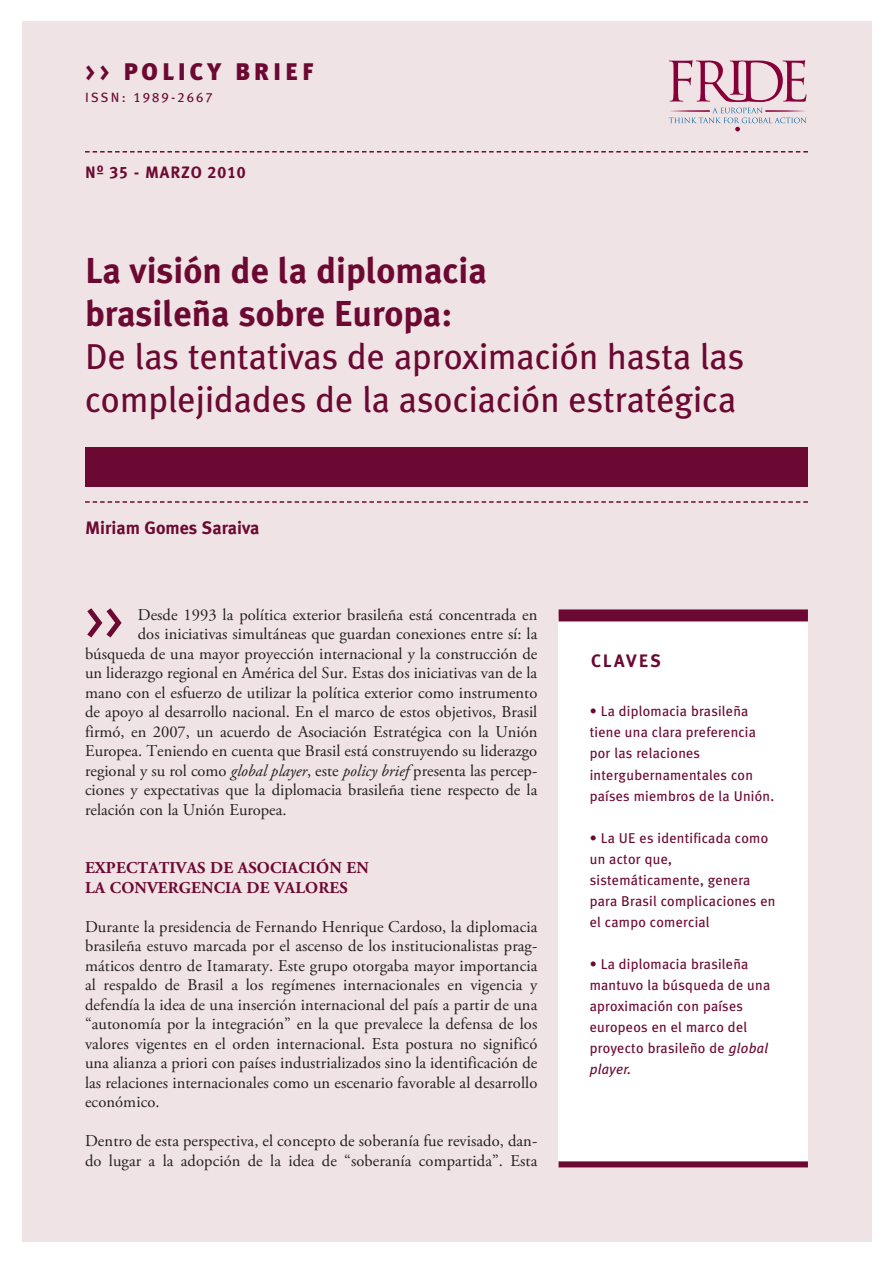
<style>
.page{position:relative;width:893px;height:1263px;background:#fff}
.page>*{position:absolute;margin:0;border:0;box-sizing:border-box;transform-origin:0 0}
.t1{font:54px "Meta Plus Book Caps";color:#6c0932}
.t2{font:36px/43.2px "Meta Plus";color:#6c0932}
.t3{font:700 36px/43.2px "Meta Plus";color:#6c0932}
.t4{font:900 24px "Meta Plus";letter-spacing:.165em;color:#6c0932}
.t5{font:700 18px "Meta Plus";color:#6c0932}
.t6{font:16.5px/19.5px "Adobe Garamond Pro";color:#231f20;text-align:justify}
.t7{font:700 16.5px/19.5px "Adobe Garamond Pro";letter-spacing:.01em;color:#6c0932}
.t8{font:16.5px "Meta Plus Bold Caps";letter-spacing:.055em;color:#6c0932}
.t9{font:14.25px/21px "Meta Plus";letter-spacing:.015em;color:#6c0932}
.t10{font:13.5px "Meta Plus Book Caps";letter-spacing:.16em;color:#6c0932}
.s1{font-family:"Meta Plus Bold Caps";font-weight:400}
.s2{font-style:italic}
</style>
<div class="page">
<div style="left:22px;top:22px;width:850px;height:1220px;background:#efe3e5"></div>
<svg style="left:85px;top:151px;width:723px;height:2px"></svg>
<div style="left:85px;top:447px;width:723px;height:39px;background:#6c0932"></div>
<svg style="left:85px;top:501px;width:723px;height:2px"></svg>
<div style="left:559px;top:616px;width:249px;height:545px;background:#fff"></div>
<div style="left:559px;top:609px;width:249px;height:12px;background:#6c0932"></div>
<div style="left:559px;top:1161px;width:249px;height:6px;background:#6c0932"></div>
<svg style="left:669px;top:60px;width:137px;height:71px"></svg>
<h3 class="t4" style="left:85px;top:62px;width:230px"><span class="s1">&gt;&gt;</span> POLICY BRIEF</h3>
<p class="t10" style="left:85px;top:90px;width:129px">ISSN: 1989-2667</p>
<p class="t8" style="left:85px;top:162px;width:162px">Nº 35 - MARZO 2010</p>
<h2 class="t3" style="left:85px;top:251px;width:403px">La visión de la diplomacia brasileña sobre Europa:</h2>
<h2 class="t2" style="left:85px;top:337px;width:661px">De las tentativas de aproximación hasta las complejidades de la asociación estratégica</h2>
<p class="t5" style="left:85px;top:521px;width:176px">Miriam Gomes Saraiva</p>
<h1 class="t1" style="left:85px;top:589px;width:39px">&gt;&gt;</h1>
<p class="t6" style="left:138px;top:606px;width:401px">Desde 1993 la política exterior brasileña está concentrada en</p>
<p class="t6" style="left:138px;top:626px;width:401px">dos iniciativas simultáneas que guardan conexiones entre sí: la</p>
<p class="t6" style="left:85px;top:645px;width:454px">búsqueda de una mayor proyección internacional y la construcción de</p>
<p class="t6" style="left:85px;top:665px;width:454px">un liderazgo regional en América del Sur. Estas dos iniciativas van de la</p>
<p class="t6" style="left:85px;top:684px;width:454px">mano con el esfuerzo de utilizar la política exterior como instrumento</p>
<p class="t6" style="left:85px;top:704px;width:454px">de apoyo al desarrollo nacional. En el marco de estos objetivos, Brasil</p>
<p class="t6" style="left:85px;top:723px;width:454px">firmó, en 2007, un acuerdo de Asociación Estratégica con la Unión</p>
<p class="t6" style="left:85px;top:743px;width:454px">Europea. Teniendo en cuenta que Brasil está construyendo su liderazgo</p>
<p class="t6" style="left:85px;top:762px;width:454px">regional y su rol como <span class="s2">global player</span>, este <span class="s2">policy brief</span> presenta las percep-</p>
<p class="t6" style="left:85px;top:782px;width:454px">ciones y expectativas que la diplomacia brasileña tiene respecto de la</p>
<p class="t6" style="left:85px;top:801px;width:203px">relación con la Unión Europea.</p>
<p class="t7" style="left:85px;top:858px;width:285px">EXPECTATIVAS DE ASOCIACIÓN EN<br>LA CONVERGENCIA DE VALORES</p>
<p class="t6" style="left:85px;top:918px;width:454px">Durante la presidencia de Fernando Henrique Cardoso, la diplomacia brasileña estuvo marcada por el ascenso de los institucionalistas prag&shy;máticos dentro de Itamaraty. Este grupo otorgaba mayor importancia al respaldo de Brasil a los regímenes internacionales en vigencia y defendía la idea de una inserción internacional del país a partir de una “autonomía por la integración” en la que prevalece la defensa de los valores vigentes en el orden internacional. Esta postura no significó una alianza a priori con países industrializados sino la identificación de las relaciones internacionales como un escenario favorable al desarrollo económico.</p>
<p class="t6" style="left:85px;top:1133px;width:454px">Dentro de esta perspectiva, el concepto de soberanía fue revisado, dan&shy;do lugar a la adopción de la idea de “soberanía compartida”. Esta</p>
<p class="t5" style="left:591px;top:654px;width:71px">CLAVES</p>
<p class="t9" style="left:590px;top:702px;width:186px">• La diplomacia brasileña tiene una clara preferencia por las relaciones intergubernamentales con países miembros de la Unión.</p>
<p class="t9" style="left:590px;top:828px;width:187px">• La UE es identificada como un actor que, sistemáticamente, genera para Brasil complicaciones en el campo comercial</p>
<p class="t9" style="left:590px;top:955px;width:182px">• La diplomacia brasileña mantuvo la búsqueda de una aproximación con países europeos en el marco del proyecto brasileño de <span class="s2">global player.</span></p>
</div>
